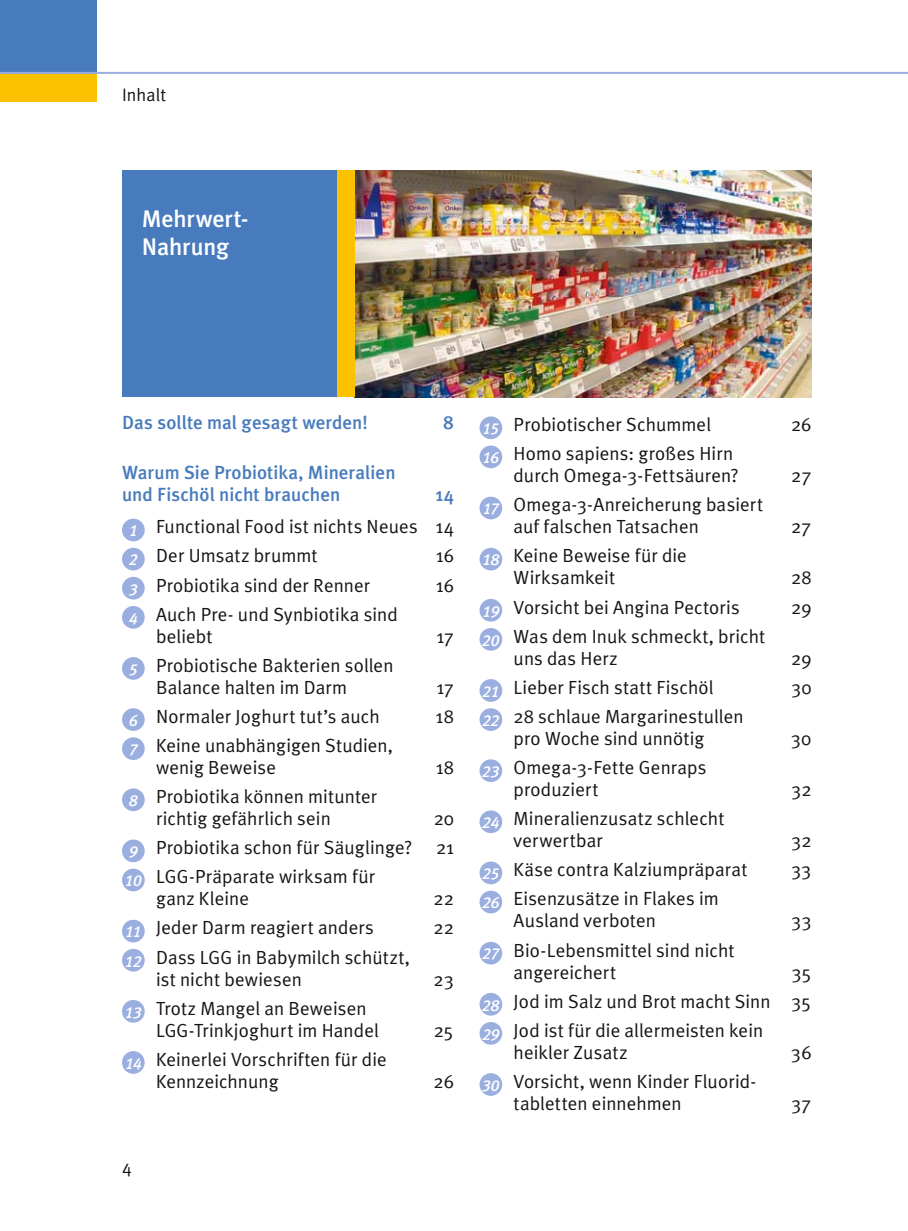
<style>
.page{position:relative;width:908px;height:1231px;background:#fff}
.page>*{position:absolute;margin:0;border:0;box-sizing:border-box;transform-origin:0 0}
.t1{font:500 24px/28px "Meta Plus";letter-spacing:-.005em;color:#fff}
.t2{font:19px/22px "Meta Plus Normal";letter-spacing:.005em;color:#151515}
.t3{font:500 19px/22px "Meta Plus";color:#477bbd}
.t4{font:18px "Meta Plus Normal";letter-spacing:.01em;color:#151515}
</style>
<div class="page">
<div style="left:0;top:74px;width:96px;height:27px;background:#fcc100"></div>
<div style="left:0;top:0;width:96px;height:74px;background:#477bbd"></div>
<div style="left:122px;top:518px;width:23px;height:23px;background:#9aafe0;border-radius:50%"></div>
<div style="left:122px;top:547px;width:23px;height:23px;background:#9aafe0;border-radius:50%"></div>
<div style="left:122px;top:577px;width:23px;height:22px;background:#9aafe0;border-radius:50%"></div>
<div style="left:122px;top:606px;width:23px;height:22px;background:#9aafe0;border-radius:50%"></div>
<div style="left:122px;top:657px;width:23px;height:22px;background:#9aafe0;border-radius:50%"></div>
<div style="left:122px;top:708px;width:23px;height:22px;background:#9aafe0;border-radius:50%"></div>
<div style="left:122px;top:737px;width:23px;height:23px;background:#9aafe0;border-radius:50%"></div>
<div style="left:122px;top:788px;width:23px;height:23px;background:#9aafe0;border-radius:50%"></div>
<div style="left:122px;top:839px;width:23px;height:23px;background:#9aafe0;border-radius:50%"></div>
<div style="left:122px;top:868px;width:23px;height:23px;background:#9aafe0;border-radius:50%"></div>
<div style="left:122px;top:919px;width:23px;height:23px;background:#9aafe0;border-radius:50%"></div>
<div style="left:122px;top:948px;width:23px;height:23px;background:#9aafe0;border-radius:50%"></div>
<div style="left:122px;top:999px;width:23px;height:23px;background:#9aafe0;border-radius:50%"></div>
<div style="left:122px;top:1050px;width:23px;height:23px;background:#9aafe0;border-radius:50%"></div>
<div style="left:479px;top:416px;width:23px;height:23px;background:#9aafe0;border-radius:50%"></div>
<div style="left:479px;top:445px;width:23px;height:23px;background:#9aafe0;border-radius:50%"></div>
<div style="left:479px;top:496px;width:23px;height:23px;background:#9aafe0;border-radius:50%"></div>
<div style="left:479px;top:547px;width:23px;height:23px;background:#9aafe0;border-radius:50%"></div>
<div style="left:479px;top:599px;width:23px;height:22px;background:#9aafe0;border-radius:50%"></div>
<div style="left:479px;top:628px;width:23px;height:22px;background:#9aafe0;border-radius:50%"></div>
<div style="left:479px;top:679px;width:23px;height:22px;background:#9aafe0;border-radius:50%"></div>
<div style="left:479px;top:708px;width:23px;height:22px;background:#9aafe0;border-radius:50%"></div>
<div style="left:479px;top:759px;width:23px;height:23px;background:#9aafe0;border-radius:50%"></div>
<div style="left:479px;top:810px;width:23px;height:23px;background:#9aafe0;border-radius:50%"></div>
<div style="left:479px;top:861px;width:23px;height:23px;background:#9aafe0;border-radius:50%"></div>
<div style="left:479px;top:890px;width:23px;height:23px;background:#9aafe0;border-radius:50%"></div>
<div style="left:479px;top:941px;width:23px;height:23px;background:#9aafe0;border-radius:50%"></div>
<div style="left:479px;top:992px;width:23px;height:23px;background:#9aafe0;border-radius:50%"></div>
<div style="left:479px;top:1021px;width:23px;height:23px;background:#9aafe0;border-radius:50%"></div>
<div style="left:479px;top:1072px;width:23px;height:23px;background:#9aafe0;border-radius:50%"></div>
<img style="left:354px;top:170px;width:456px;height:227px">
<div style="left:122px;top:170px;width:215px;height:227px;background:#477bbd"></div>
<div style="left:337px;top:170px;width:17px;height:227px;background:#fcc100"></div>
<hr style="left:0;top:72px;width:907px;height:2px;background:#9aafe0">
<p class="t4" style="left:122px;top:88px;width:46px">Inhalt</p>
<p class="t1" style="left:142px;top:207px;width:108px">Mehrwert-<br>Nahrung</p>
<p class="t3" style="left:122px;top:413px;width:247px">Das sollte mal gesagt werden!</p>
<p class="t3" style="left:443px;top:413px;width:12px">8</p>
<p class="t3" style="left:122px;top:463px;width:275px">Warum Sie Probiotika, Mineralien und Fischöl nicht brauchen</p>
<p class="t3" style="left:435px;top:485px;width:20px">14</p>
<p class="t2" style="left:129px;top:513px;width:326px;line-height:29px"><sub>1</sub> Functional Food ist nichts Neues 14<br><sub>2</sub> Der Umsatz brummt</p>
<p class="t2" style="left:436px;top:546px;width:19px">16</p>
<p class="t2" style="left:129px;top:575px;width:242px"><sub>3</sub> Probiotika sind der Renner</p>
<p class="t2" style="left:436px;top:575px;width:19px">16</p>
<p class="t2" style="left:156px;top:604px;width:243px;text-indent:-27px"><sub>4</sub> Auch Pre- und Synbiotika sind beliebt</p>
<p class="t2" style="left:436px;top:626px;width:19px">17</p>
<p class="t2" style="left:156px;top:655px;width:239px;text-indent:-27px"><sub>5</sub> Probiotische Bakterien sollen<br>Balance halten im Darm</p>
<p class="t2" style="left:436px;top:677px;width:19px">17</p>
<p class="t2" style="left:129px;top:706px;width:252px"><sub>6</sub> Normaler Joghurt tut’s auch</p>
<p class="t2" style="left:435px;top:706px;width:20px">18</p>
<p class="t2" style="left:156px;top:735px;width:238px;text-indent:-27px"><sub>7</sub> Keine unabhängigen Studien, wenig Beweise</p>
<p class="t2" style="left:435px;top:757px;width:20px">18</p>
<p class="t2" style="left:156px;top:786px;width:222px;text-indent:-27px"><sub>8</sub> Probiotika können mitunter richtig gefährlich sein</p>
<p class="t2" style="left:125px;top:805px;width:330px;line-height:29px;text-align:justify;text-indent:308px">20<br><sub>9</sub> Probiotika schon für Säuglinge? 21<br><sub>10</sub> LGG-Präparate wirksam für</p>
<p class="t2" style="left:156px;top:889px;width:95px">ganz Kleine</p>
<p class="t2" style="left:433px;top:889px;width:22px">22</p>
<p class="t2" style="left:125px;top:918px;width:250px"><sub>11</sub> Jeder Darm reagiert anders</p>
<p class="t2" style="left:433px;top:918px;width:22px">22</p>
<p class="t2" style="left:156px;top:947px;width:255px;text-indent:-31px"><sub>12</sub> Dass LGG in Babymilch schützt, ist nicht bewiesen</p>
<p class="t2" style="left:433px;top:969px;width:22px">23</p>
<p class="t2" style="left:156px;top:998px;width:224px;text-indent:-31px"><sub>13</sub> Trotz Mangel an Beweisen<br>LGG-Trinkjoghurt im Handel</p>
<p class="t2" style="left:156px;top:1049px;width:232px;text-indent:-31px"><sub>14</sub> Keinerlei Vorschriften für die<br>Kennzeichnung</p>
<p class="t4" style="left:122px;top:1159px;width:11px">4</p>
<p class="t2" style="left:433px;top:1020px;width:21px">25</p>
<p class="t2" style="left:433px;top:1071px;width:22px">26</p>
<p class="t2" style="left:482px;top:415px;width:230px"><sub>15</sub> Probiotischer Schummel</p>
<p class="t2" style="left:790px;top:415px;width:22px">26</p>
<p class="t2" style="left:482px;top:444px;width:257px;text-align:right"><sub>16</sub> Homo sapiens: großes Hirn durch Omega-3-Fettsäuren?</p>
<p class="t2" style="left:790px;top:466px;width:22px">27</p>
<p class="t2" style="left:513px;top:495px;width:251px;text-indent:-31px"><sub>17</sub> Omega-3-Anreicherung basiert auf falschen Tatsachen</p>
<p class="t2" style="left:513px;top:546px;width:175px;text-indent:-31px"><sub>18</sub> Keine Beweise für die<br>Wirksamkeit</p>
<p class="t2" style="left:790px;top:517px;width:22px">27</p>
<p class="t2" style="left:790px;top:568px;width:22px">28</p>
<p class="t2" style="left:482px;top:597px;width:258px"><sub>19</sub> Vorsicht bei Angina Pectoris</p>
<p class="t2" style="left:790px;top:597px;width:22px">29</p>
<p class="t2" style="left:513px;top:626px;width:253px;text-indent:-31px"><sub>20</sub> Was dem Inuk schmeckt, bricht uns das Herz</p>
<p class="t2" style="left:790px;top:648px;width:22px">29</p>
<p class="t2" style="left:482px;top:677px;width:232px"><sub>21</sub> Lieber Fisch statt Fischöl</p>
<p class="t2" style="left:790px;top:677px;width:22px">30</p>
<p class="t2" style="left:482px;top:706px;width:263px;text-align:center"><sub>22</sub> 28 schlaue Margarinestullen pro Woche sind unnötig</p>
<p class="t2" style="left:790px;top:728px;width:22px">30</p>
<p class="t2" style="left:513px;top:757px;width:194px;text-indent:-31px"><sub>23</sub> Omega-3-Fette Genraps produziert</p>
<p class="t2" style="left:513px;top:809px;width:212px;text-indent:-31px"><sub>24</sub> Mineralienzusatz schlecht verwertbar</p>
<p class="t2" style="left:790px;top:779px;width:22px">32</p>
<p class="t2" style="left:790px;top:831px;width:22px">32</p>
<p class="t2" style="left:482px;top:860px;width:266px"><sub>25</sub> Käse contra Kalziumpräparat</p>
<p class="t2" style="left:790px;top:860px;width:22px">33</p>
<p class="t2" style="left:513px;top:889px;width:206px;text-indent:-31px"><sub>26</sub> Eisenzusätze in Flakes im<br>Ausland verboten</p>
<p class="t2" style="left:790px;top:911px;width:22px">33</p>
<p class="t2" style="left:513px;top:940px;width:222px;text-indent:-31px"><sub>27</sub> Bio-Lebensmittel sind nicht angereichert</p>
<p class="t2" style="left:482px;top:958px;width:330px;line-height:29px;text-align:justify;text-indent:309px">35<br><sub>28</sub> Jod im Salz und Brot macht Sinn 35<br><sub>29</sub> Jod ist für die allermeisten kein</p>
<p class="t2" style="left:513px;top:1042px;width:115px">heikler Zusatz</p>
<p class="t2" style="left:790px;top:1042px;width:22px">36</p>
<p class="t2" style="left:513px;top:1071px;width:244px;text-indent:-31px"><sub>30</sub> Vorsicht, wenn Kinder Fluorid&shy;tabletten einnehmen</p>
<p class="t2" style="left:790px;top:1093px;width:22px">37</p>
</div>
